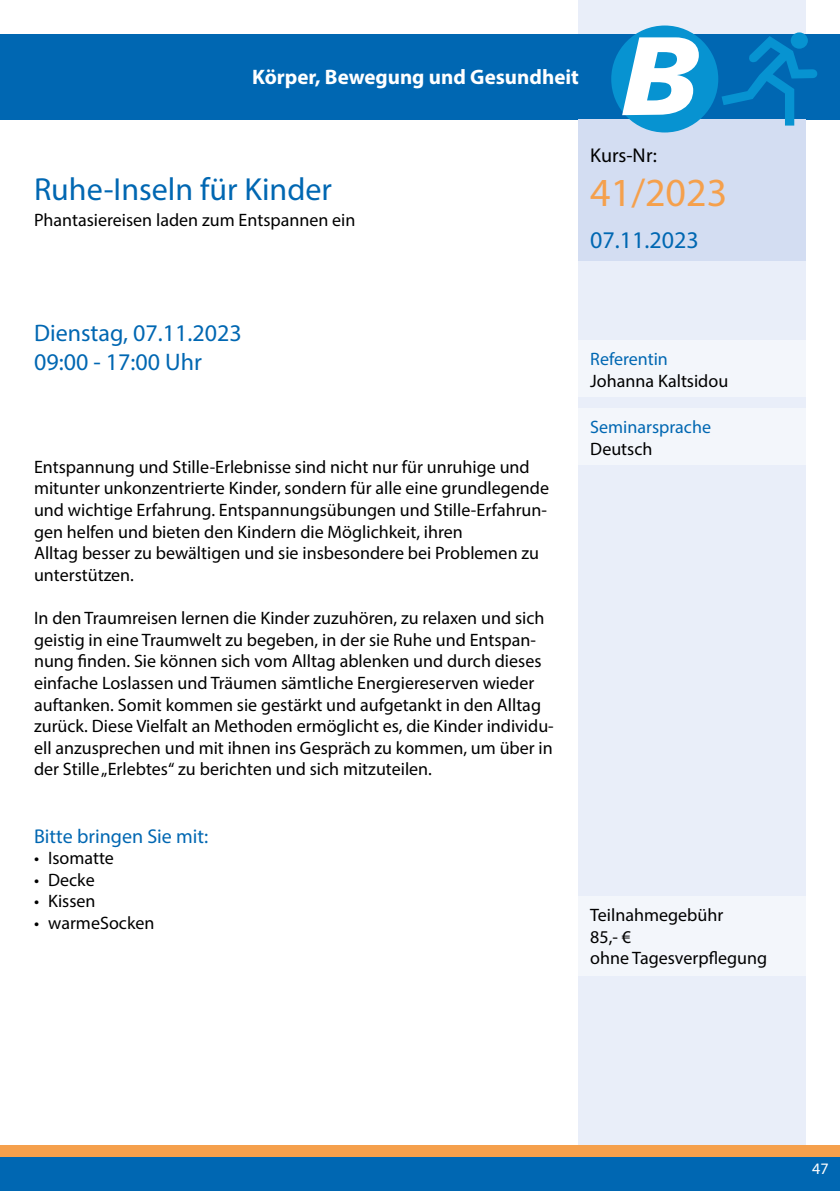
<style>
.page{position:relative;width:840px;height:1191px;background:#fff}
.page>*{position:absolute;margin:0;border:0;box-sizing:border-box;transform-origin:0 0}
.t1{font:40px "Myriad Pro";color:#f5a04c}
.t2{font:32px "Myriad Pro";color:#0067b2}
.t3{font:24px/28.8px "Myriad Pro";color:#0067b2}
.t4{font:700 21px "Myriad Pro";color:#fff}
.t5{font:20px "Myriad Pro";color:#0067b2}
.t6{font:20px "Myriad Pro";color:#000}
.t7{font:18px/21.6px "Myriad Pro";color:#000}
.t8{font:18px "Myriad Pro";color:#0067b2}
.t9{font:16px "Myriad Pro";color:#fff}
</style>
<div class="page">
<div style="left:578px;top:0;width:227px;height:1191px;background:#e9eef9"></div>
<div style="left:0;top:34px;width:839px;height:85px;background:#0067b2"></div>
<div style="left:0;top:1157px;width:839px;height:34px;background:#0067b2"></div>
<div style="left:0;top:1145px;width:839px;height:12px;background:#f5a04c"></div>
<div style="left:578px;top:119px;width:227px;height:142px;background:#d3ddf2"></div>
<div style="left:578px;top:340px;width:227px;height:57px;background:#f3f6fb"></div>
<div style="left:578px;top:408px;width:227px;height:57px;background:#f3f6fb"></div>
<div style="left:578px;top:896px;width:227px;height:79px;background:#f3f6fb"></div>
<svg style="left:790px;top:32px;width:17px;height:17px"></svg>
<svg style="left:722px;top:36px;width:94px;height:90px"></svg>
<div style="left:611px;top:26px;width:106px;height:106px;background:#0793d1;border-radius:50%"></div>
<svg style="left:621px;top:37px;width:77px;height:78px"></svg>
<p class="t4" style="left:252px;top:64px;width:328px">Körper, Bewegung und Gesundheit</p>
<h2 class="t2" style="left:34px;top:169px;width:299px">Ruhe-Inseln für Kinder</h2>
<p class="t7" style="left:34px;top:209px;width:323px">Phantasiereisen laden zum Entspannen ein</p>
<p class="t6" style="left:590px;top:143px;width:68px">Kurs-Nr:</p>
<h1 class="t1" style="left:590px;top:168px;width:138px">41/2023</h1>
<h3 class="t3" style="left:590px;top:225px;width:110px">07.11.2023</h3>
<h3 class="t3" style="left:34px;top:318px;width:209px">Dienstag, 07.11.2023<br>09:00 - 17:00 Uhr</h3>
<p class="t7" style="left:34px;top:456px;width:516px">Entspannung und Stille-Erlebnisse sind nicht nur für unruhige und mitunter unkonzentrierte Kinder, sondern für alle eine grundlegende und wichtige Erfahrung. Entspannungsübungen und Stille-Erfahrun&shy;gen helfen und bieten den Kindern die Möglichkeit, ihren<br>Alltag besser zu bewältigen und sie insbesondere bei Problemen zu unterstützen.</p>
<p class="t7" style="left:34px;top:607px;width:521px">In den Traumreisen lernen die Kinder zuzuhören, zu relaxen und sich geistig in eine Traumwelt zu begeben, in der sie Ruhe und Entspan&shy;nung finden. Sie können sich vom Alltag ablenken und durch dieses einfache Loslassen und Träumen sämtliche Energiereserven wieder auftanken. Somit kommen sie gestärkt und aufgetankt in den Alltag zurück. Diese Vielfalt an Methoden ermöglicht es, die Kinder individu&shy;ell anzusprechen und mit ihnen ins Gespräch zu kommen, um über in der Stille „Erlebtes“ zu berichten und sich mitzuteilen.</p>
<p class="t5" style="left:34px;top:823px;width:176px">Bitte bringen Sie mit:</p>
<p class="t7" style="left:34px;top:847px;width:81px">• Isomatte</p>
<p class="t7" style="left:34px;top:868px;width:62px">• Decke</p>
<p class="t7" style="left:34px;top:890px;width:63px">• Kissen</p>
<p class="t7" style="left:34px;top:912px;width:122px">• warmeSocken</p>
<p class="t8" style="left:590px;top:348px;width:79px">Referentin</p>
<p class="t7" style="left:590px;top:369px;width:139px">Johanna Kaltsidou</p>
<p class="t8" style="left:590px;top:416px;width:122px">Seminarsprache</p>
<p class="t7" style="left:590px;top:438px;width:64px">Deutsch</p>
<p class="t7" style="left:590px;top:903px;width:178px">Teilnahmegebühr<br>85,- €<br>ohne Tagesverpflegung</p>
<p class="t9" style="left:811px;top:1158px;width:18px">47</p>
</div>
